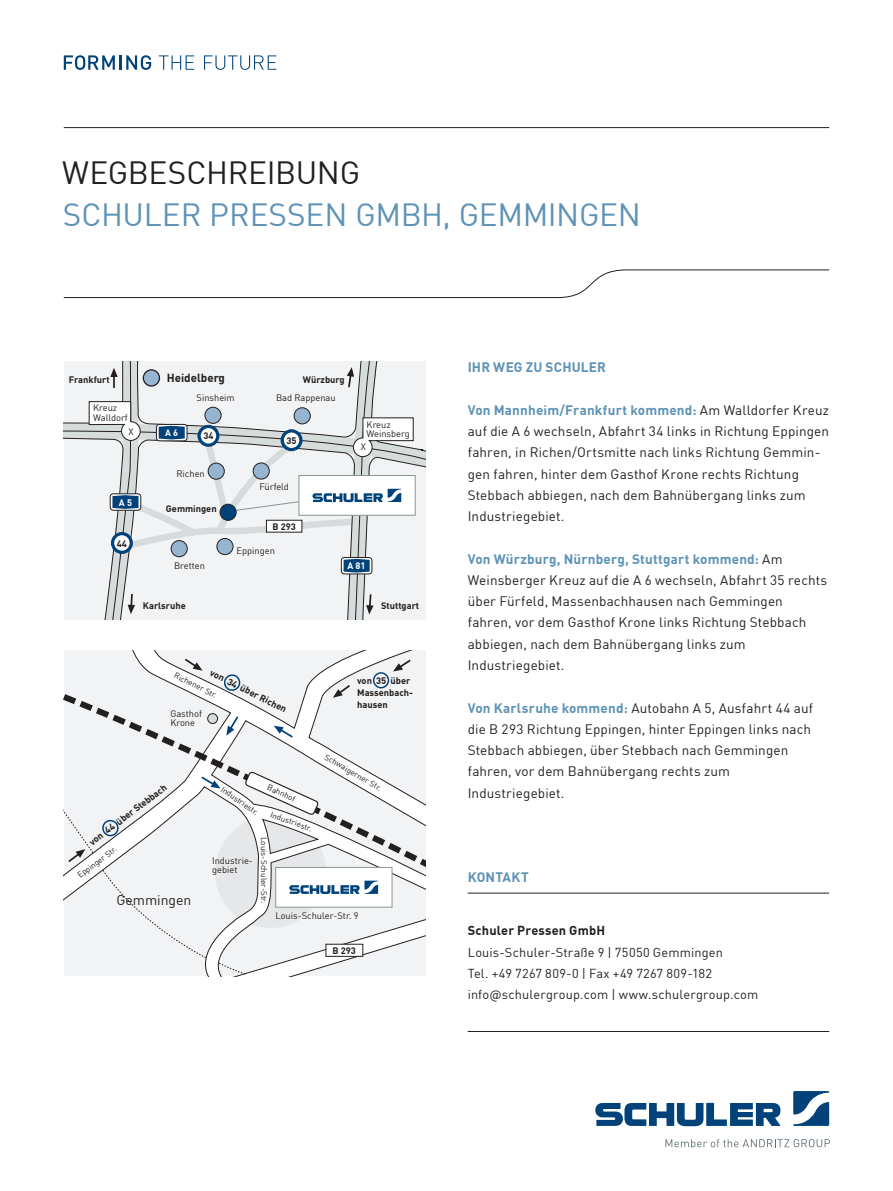
<style>
.page{position:relative;width:893px;height:1191px;background:#fff}
.page>*{position:absolute;margin:0;border:0;box-sizing:border-box;transform-origin:0 0}
._02_PT_DS_COV_Headli{font:31.5px/42.5px "Schuler DIN Offc Pro";letter-spacing:-.01em;color:#5e92b6}
.t1{font:13.95px "Schuler DIN Offc Pro";color:#231f20}
._02_PT_DS_CON_Copy{font:13.5px/21.3px "Schuler DIN Offc Pro";letter-spacing:.01em;color:#231f20}
._02_PT_DS_CON_Subhea{font:700 13.5px "Schuler DIN Offc Pro";letter-spacing:.01em;color:#5e92b6}
._03_PT_DS_BOX_Headli{font:700 13.5px "Schuler DIN Offc Pro";letter-spacing:.015em;color:#5e92b6}
._01_PT_DS_COV_Addres{font:12.75px/21.3px "Schuler DIN Offc Pro";letter-spacing:.015em;color:#231f20}
._01_PT_DS_COV_Addres-2{font:700 12.75px "Schuler DIN Offc Pro";letter-spacing:.015em;color:#231f20}
.t2{font:700 11.55px "Schuler DIN Offc Pro";color:#231f20}
.t3{font:9.3px "Schuler DIN Offc Pro";color:#231f20}
.t4{font:700 9.3px/12px "Schuler DIN Offc Pro";color:#231f20}
.t5{font:700 9.3px "Schuler DIN Offc Pro";color:#fff}
.t6{font:8.1px "Schuler DIN Offc Pro";color:#231f20}
.s1{color:#231f20}
.s2{font-weight:700;color:#5e92b6}
.s3{font-style:inherit}
</style>
<div class="page">
<svg style="left:63px;top:269px;width:767px;height:29px"></svg>
<hr style="left:64px;top:127px;width:765px;height:1px;background:#231f20">
<hr style="left:468px;top:1031px;width:361px;height:1px;background:#231f20">
<svg style="left:64px;top:55px;width:87px;height:15px"></svg>
<svg style="left:159px;top:55px;width:35px;height:15px"></svg>
<svg style="left:204px;top:55px;width:72px;height:15px"></svg>
<svg style="left:595px;top:1102px;width:186px;height:24px"></svg>
<svg style="left:793px;top:1091px;width:36px;height:35px"></svg>
<svg style="left:665px;top:1139px;width:165px;height:8px"></svg>
<svg style="left:64px;top:361px;width:361px;height:259px"></svg>
<svg style="left:64px;top:651px;width:361px;height:325px"></svg>
<svg style="left:64px;top:676px;width:361px;height:204px"></svg>
<svg style="left:223px;top:674px;width:18px;height:17px"></svg>
<div style="left:208px;top:713px;width:10px;height:10px;background:#d6dbdc;border-radius:50%"></div>
<div style="left:207px;top:713px;width:11px;height:11px;border:1px solid #231f20;border-radius:50%"></div>
<svg style="left:183px;top:657px;width:20px;height:13px"></svg>
<svg style="left:393px;top:658px;width:20px;height:13px"></svg>
<svg style="left:64px;top:756px;width:30px;height:108px"></svg>
<div style="left:373px;top:672px;width:16px;height:16px;border:1px solid #004279;border-radius:50%"></div>
<svg style="left:245px;top:771px;width:74px;height:44px"></svg>
<svg style="left:275px;top:867px;width:117px;height:2px"></svg>
<svg style="left:102px;top:869px;width:323px;height:107px"></svg>
<svg style="left:226px;top:714px;width:14px;height:21px"></svg>
<svg style="left:274px;top:725px;width:21px;height:14px"></svg>
<svg style="left:199px;top:775px;width:22px;height:13px"></svg>
<hr style="left:468px;top:893px;width:361px;height:1px;background:#231f20">
<p class="_02_PT_DS_COV_Headli" style="left:62px;top:148px;width:580px"><span class="s1">WEGBESCHREIBUNG<br></span>SCHULER PRESSEN GMBH, GEMMINGEN</p>
<p class="t2" style="left:167px;top:368px;width:60px">Heidelberg</p>
<p class="t4" style="left:69px;top:372px;width:42px">Frankfurt</p>
<p class="t4" style="left:303px;top:372px;width:43px">Würzburg</p>
<p class="t3" style="left:197px;top:391px;width:40px">Sinsheim</p>
<p class="t3" style="left:276px;top:391px;width:61px">Bad Rappenau</p>
<p class="t3" style="left:93px;top:400px;width:26px">Kreuz</p>
<p class="t3" style="left:93px;top:410px;width:36px">Walldorf</p>
<p class="t3" style="left:128px;top:424px;width:7px">X</p>
<p class="t5" style="left:119px;top:494px;width:15px">A 5</p>
<p class="t4" style="left:117px;top:536px;width:12px">44</p>
<p class="t5" style="left:165px;top:425px;width:15px">A 6</p>
<p class="t4" style="left:203px;top:429px;width:12px">34</p>
<p class="t3" style="left:177px;top:466px;width:30px">Richen</p>
<p class="t4" style="left:166px;top:501px;width:52px">Gemmingen</p>
<p class="t4" style="left:287px;top:433px;width:12px">35</p>
<p class="t3" style="left:259px;top:479px;width:31px">Fürfeld</p>
<p class="t4" style="left:273px;top:519px;width:25px">B 293</p>
<p class="t3" style="left:237px;top:543px;width:40px">Eppingen</p>
<p class="t3" style="left:367px;top:417px;width:26px">Kreuz</p>
<p class="t3" style="left:367px;top:426px;width:45px">Weinsberg</p>
<p class="t3" style="left:361px;top:440px;width:7px">X</p>
<p class="t3" style="left:174px;top:558px;width:32px">Bretten</p>
<p class="t4" style="left:143px;top:599px;width:44px">Karlsruhe</p>
<p class="t5" style="left:348px;top:558px;width:20px">A 81</p>
<p class="t4" style="left:381px;top:599px;width:40px">Stuttgart</p>
<p class="t4" style="left:214px;top:666px;width:86px;rotate:26deg">von 34 über Richen</p>
<p class="t6" style="left:177px;top:669px;width:48px;rotate:26deg">Richener Str.</p>
<p class="t3" style="left:170px;top:706px;width:33px">Gasthof</p>
<p class="t3" style="left:170px;top:715px;width:26px">Krone</p>
<p class="t4" style="left:86px;top:837px;width:96px;rotate:-37deg">von 44 über Stebbach</p>
<p class="t6" style="left:75px;top:871px;width:48px;rotate:-37deg">Eppinger Str.</p>
<p class="t1" style="left:116px;top:889px;width:76px">Gemmingen</p>
<p class="t6" style="left:225px;top:783px;width:45px;rotate:35deg">Industriestr.</p>
<p class="t6" style="left:270px;top:781px;width:32px;rotate:24deg">Bahnhof</p>
<p class="t6" style="left:273px;top:808px;width:45px;rotate:20deg">Industriestr.</p>
<p class="t3" style="left:212px;top:853px;width:42px">Industrie-</p>
<p class="t3" style="left:212px;top:862px;width:27px">gebiet</p>
<p class="t6" style="left:271px;top:836px;width:68px;rotate:90deg">Louis-Schuler-Str.</p>
<p class="t4" style="left:357px;top:673px;width:57px">von 35 über<br>Massenbach&shy;hausen</p>
<p class="t6" style="left:329px;top:750px;width:66px;rotate:30deg">Schwaigerner Str.</p>
<p class="t3" style="left:275px;top:908px;width:85px">Louis-Schuler-Str. 9</p>
<p class="t4" style="left:333px;top:943px;width:25px">B 293</p>
<p class="_02_PT_DS_CON_Subhea" style="left:468px;top:356px;width:140px">IHR WEG ZU SCHULER</p>
<p class="_02_PT_DS_CON_Copy" style="left:468px;top:398px;width:363px"><span class="s2">Von Mannheim/Frankfurt kommend:</span> Am Walldorfer Kreuz auf die A 6 wechseln, Abfahrt 34 links in Richtung Eppingen fahren, in Richen/Ortsmitte nach links Richtung Gemmin&shy;gen fahren, hinter dem Gasthof Krone rechts Richtung Stebbach abbiegen, nach dem Bahnübergang links zum Industriegebiet.</p>
<p class="_02_PT_DS_CON_Copy" style="left:468px;top:547px;width:361px"><span class="s2">Von Würzburg, Nürnberg, Stuttgart kommend:</span> Am Weinsberger Kreuz auf die A 6 wechseln, Abfahrt 35 rechts über Fürfeld, Massenbachhausen nach Gemmingen fahren, vor dem Gasthof Krone links Richtung Stebbach abbiegen, nach dem Bahnübergang links zum Industriegebiet.</p>
<p class="_02_PT_DS_CON_Copy" style="left:468px;top:695px;width:347px"><span class="s2">Von Karlsruhe kommend:</span> Autobahn A 5, Ausfahrt 44 auf die B 293 Richtung Eppingen, hinter Eppingen links nach Stebbach abbiegen, über Stebbach nach Gemmingen fahren, vor dem Bahnübergang rechts zum Industriegebiet.</p>
<p class="_03_PT_DS_BOX_Headli" style="left:468px;top:866px;width:63px">KONTAKT</p>
<p class="_01_PT_DS_COV_Addres-2" style="left:468px;top:920px;width:139px">Schuler <span class="s3">Pressen</span> GmbH</p>
<p class="_01_PT_DS_COV_Addres" style="left:468px;top:940px;width:257px">Louis-Schuler-Straße 9 | 75050 Gemmingen<br>Tel. +49 7267 809-0 | Fax +49 7267 809-182</p>
<p class="_01_PT_DS_COV_Addres" style="left:468px;top:982px;width:292px">info@schulergroup.com | www.schulergroup.com</p>
</div>
